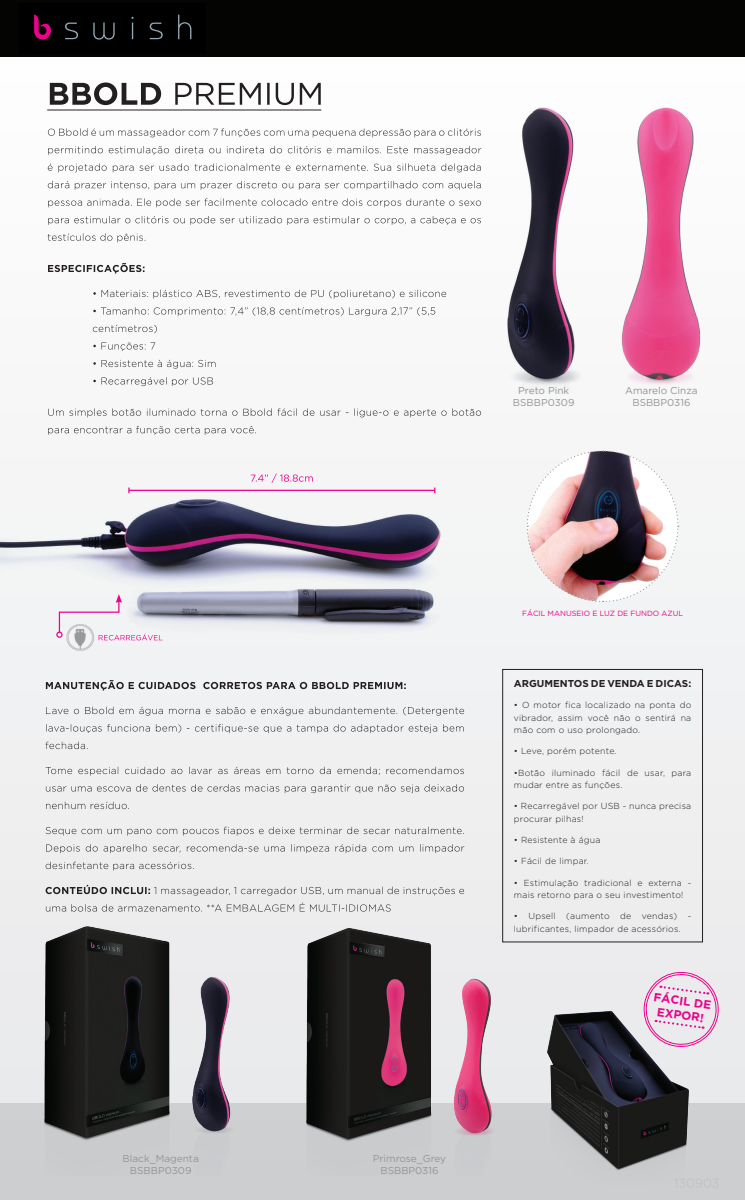
<style>
.page{position:relative;width:745px;height:1200px;background:#fff}
.page>*{position:absolute;margin:0;border:0;box-sizing:border-box;transform-origin:0 0}
.t1{font:700 11.88px/14px "Gotham";color:#ed028c;text-align:center}
.t2{font:10px/12px "Gotham";color:#939598;text-align:center}
.t3{font:700 10px "Gotham";color:#231f20}
.t4{font:300 8.75px/12.5px "Gotham";letter-spacing:.025em;color:#231f20}
.t5{font:7.5px "Gotham";color:#ed028c}
</style>
<div class="page">
<div style="left:0;top:1px;width:744px;height:1199px;background:#f2f3f4"></div>
<div style="left:0;top:1104px;width:744px;height:96px;background:#cdced0"></div>
<svg style="left:48px;top:426px;width:208px;height:9px"></svg>
<svg style="left:48px;top:408px;width:432px;height:9px"></svg>
<svg style="left:93px;top:377px;width:120px;height:9px"></svg>
<svg style="left:93px;top:360px;width:122px;height:9px"></svg>
<svg style="left:93px;top:342px;width:62px;height:9px"></svg>
<svg style="left:93px;top:325px;width:64px;height:8px"></svg>
<svg style="left:93px;top:307px;width:342px;height:9px"></svg>
<svg style="left:93px;top:290px;width:353px;height:9px"></svg>
<svg style="left:48px;top:263px;width:96px;height:11px"></svg>
<svg style="left:48px;top:233px;width:97px;height:9px"></svg>
<svg style="left:48px;top:216px;width:432px;height:9px"></svg>
<svg style="left:48px;top:198px;width:432px;height:9px"></svg>
<svg style="left:48px;top:181px;width:432px;height:9px"></svg>
<svg style="left:48px;top:163px;width:432px;height:9px"></svg>
<svg style="left:48px;top:146px;width:433px;height:9px"></svg>
<svg style="left:48px;top:128px;width:432px;height:9px"></svg>
<svg style="left:50px;top:82px;width:270px;height:23px"></svg>
<hr style="left:47px;top:110px;width:274px;height:1px;background:#231f20">
<svg style="left:46px;top:903px;width:344px;height:9px"></svg>
<svg style="left:46px;top:885px;width:418px;height:11px"></svg>
<svg style="left:46px;top:862px;width:148px;height:9px"></svg>
<svg style="left:46px;top:844px;width:418px;height:9px"></svg>
<svg style="left:46px;top:827px;width:416px;height:9px"></svg>
<svg style="left:46px;top:802px;width:83px;height:7px"></svg>
<svg style="left:46px;top:784px;width:417px;height:9px"></svg>
<svg style="left:46px;top:767px;width:417px;height:9px"></svg>
<svg style="left:45px;top:742px;width:43px;height:7px"></svg>
<svg style="left:46px;top:724px;width:417px;height:9px"></svg>
<svg style="left:46px;top:707px;width:418px;height:9px"></svg>
<svg style="left:46px;top:680px;width:359px;height:11px"></svg>
<img style="left:118px;top:609px;width:312px;height:32px">
<div style="left:0;top:0;width:744px;height:56px;background:#040503"></div>
<div style="left:20px;top:3px;width:186px;height:50px;background:#000"></div>
<svg style="left:65px;top:23px;width:13px;height:16px"></svg>
<svg style="left:93px;top:23px;width:22px;height:17px"></svg>
<svg style="left:131px;top:17px;width:2px;height:22px"></svg>
<svg style="left:150px;top:23px;width:13px;height:16px"></svg>
<svg style="left:178px;top:15px;width:13px;height:24px"></svg>
<svg style="left:34px;top:14px;width:17px;height:26px"></svg>
<img style="left:484px;top:85px;width:90px;height:299px">
<img style="left:574px;top:85px;width:139px;height:299px">
<img style="left:527px;top:450px;width:151px;height:152px">
<div style="left:502px;top:669px;width:200px;height:273px;border:1px solid #231f20"></div>
<img style="left:540px;top:1010px;width:176px;height:177px">
<svg style="left:640px;top:971px;width:79px;height:78px"></svg>
<img style="left:12px;top:926px;width:235px;height:215px">
<img style="left:278px;top:924px;width:234px;height:217px">
<img style="left:0;top:477px;width:441px;height:132px">
<hr style="left:129px;top:490px;width:305px;height:1px;background:#ed028c">
<svg style="left:250px;top:474px;width:62px;height:9px"></svg>
<svg style="left:56px;top:594px;width:106px;height:46px"></svg>
<img style="left:65px;top:621px;width:31px;height:30px">
<p class="t2" style="left:512px;top:385px;width:63px">Preto Pink<br>BSBBP0309</p>
<p class="t2" style="left:624px;top:385px;width:74px">Amarelo Cinza<br>BSBBP0316</p>
<p class="t2" style="left:122px;top:1152px;width:78px">Black_Magenta<br>BSBBP0309</p>
<p class="t2" style="left:372px;top:1152px;width:75px">Primrose_Grey<br>BSBBP0316</p>
<p class="t5" style="left:522px;top:609px;width:162px">FÁCIL MANUSEIO E LUZ DE FUNDO AZUL</p>
<p class="t3" style="left:513px;top:678px;width:179px">ARGUMENTOS DE VENDA E DICAS:</p>
<p class="t4" style="left:513px;top:699px;width:179px;text-align:justify">• O motor fica localizado na ponta do vibrador, assim você não o sentirá na mão com o uso prolongado.</p>
<p class="t4" style="left:513px;top:745px;width:104px">• Leve, porém potente.</p>
<p class="t4" style="left:513px;top:766px;width:179px">•Botão iluminado fácil de usar, para mudar entre as funções.</p>
<p class="t4" style="left:513px;top:800px;width:179px">• Recarregável por USB - nunca precisa procurar pilhas!</p>
<p class="t4" style="left:513px;top:834px;width:88px">• Resistente à água</p>
<p class="t4" style="left:513px;top:855px;width:76px">• Fácil de limpar.</p>
<p class="t4" style="left:513px;top:876px;width:179px">• Estimulação tradicional e externa - mais retorno para o seu investimento!</p>
<p class="t4" style="left:513px;top:910px;width:179px">• Upsell (aumento de vendas) - lubrificantes, limpador de acessórios.</p>
<h1 class="t1" style="left:654px;top:990px;width:60px;rotate:8deg">FÁCIL DE<br>EXPOR!</h1>
</div>
